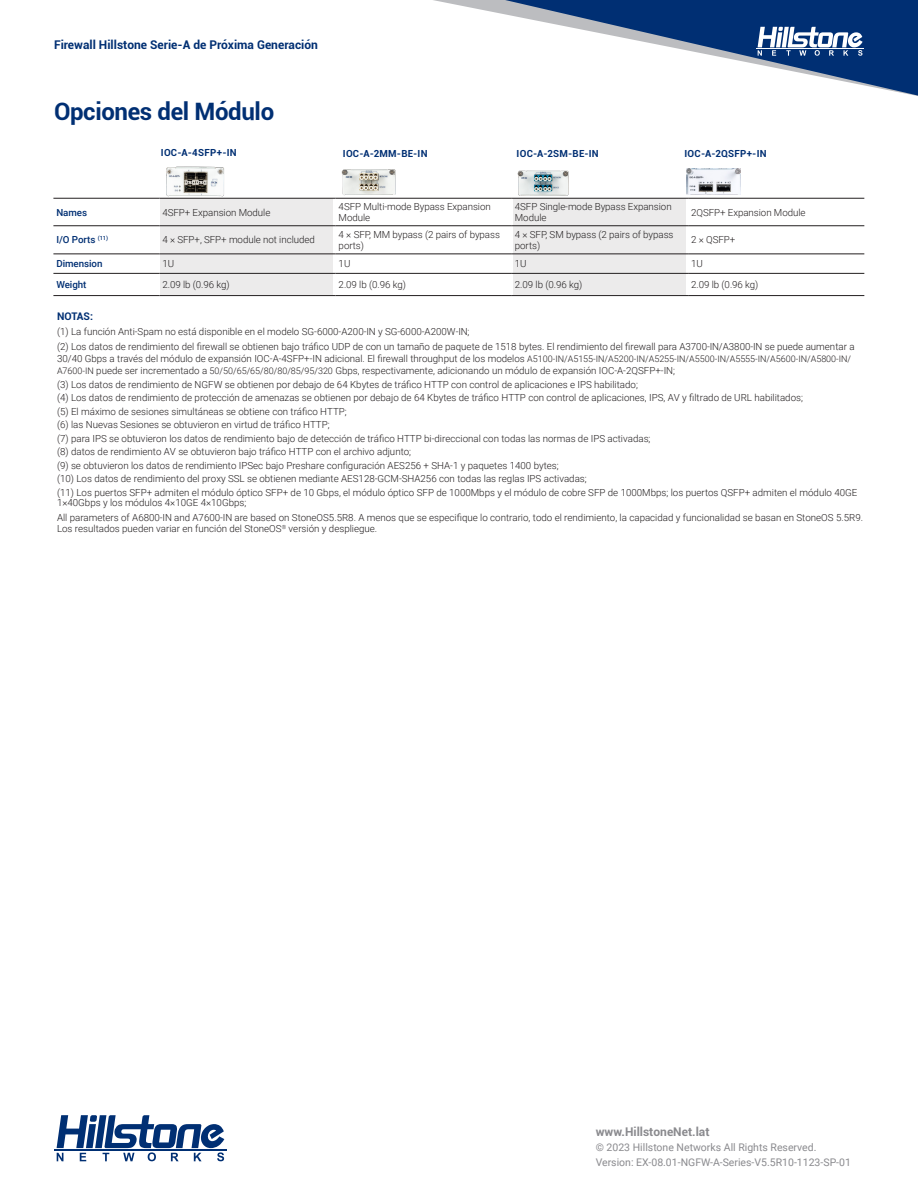
<style>
.page{position:relative;width:918px;height:1188px;background:#fff}
.page>*{position:absolute;margin:0;border:0;box-sizing:border-box;transform-origin:0 0}
.H3__Color_text_head{font:700 24px "Roboto";letter-spacing:-.015em;color:#002f73}
.t1{font:700 12px "Roboto";color:#002f73}
.Signature{font:700 12px "Roboto";color:#8a8a8e}
.Signature-2{font:10.5px "Roboto";color:#8a8a8e}
.Specifications_Note_Head{font:700 10.5px "Roboto";letter-spacing:-.005em;color:#002f73}
.Specification_Notes{font:300 9.75px/12px "Roboto";color:#231f20}
.Back_Page_Column_Heads{font:300 9.75px/10.5px "Roboto";letter-spacing:-.005em;color:#231f20}
.Page_Header{font:700 9.75px "Roboto";letter-spacing:.025em;color:#002f73}
.Back_Page_Column_Heads-2{font:500 9.75px "Roboto";letter-spacing:-.005em;color:#002f73}
.s1{font-size:9px}
</style>
<div class="page">
<svg style="left:57px;top:1115px;width:167px;height:46px"></svg>
<hr style="left:54px;top:1150px;width:172px;height:1px;background:#002f73">
<svg style="left:447px;top:0;width:471px;height:96px"></svg>
<svg style="left:758px;top:27px;width:105px;height:29px"></svg>
<hr style="left:756px;top:49px;width:108px;height:1px;background:#fff">
<hr style="left:53px;top:198px;width:106px;height:1px;background:#231f20">
<hr style="left:159px;top:198px;width:177px;height:1px;background:#231f20">
<hr style="left:336px;top:198px;width:176px;height:1px;background:#231f20">
<hr style="left:512px;top:198px;width:176px;height:1px;background:#231f20">
<hr style="left:688px;top:198px;width:176px;height:1px;background:#231f20">
<hr style="left:53px;top:225px;width:106px;height:1px;background:#231f20">
<hr style="left:159px;top:225px;width:177px;height:1px;background:#231f20">
<hr style="left:336px;top:225px;width:176px;height:1px;background:#231f20">
<hr style="left:512px;top:225px;width:176px;height:1px;background:#231f20">
<hr style="left:688px;top:225px;width:176px;height:1px;background:#231f20">
<hr style="left:53px;top:253px;width:106px;height:1px;background:#231f20">
<hr style="left:159px;top:253px;width:177px;height:1px;background:#231f20">
<hr style="left:336px;top:253px;width:176px;height:1px;background:#231f20">
<hr style="left:512px;top:253px;width:176px;height:1px;background:#231f20">
<hr style="left:688px;top:253px;width:176px;height:1px;background:#231f20">
<hr style="left:53px;top:273px;width:106px;height:1px;background:#231f20">
<hr style="left:159px;top:273px;width:177px;height:1px;background:#231f20">
<hr style="left:336px;top:273px;width:176px;height:1px;background:#231f20">
<hr style="left:512px;top:273px;width:176px;height:1px;background:#231f20">
<hr style="left:688px;top:273px;width:176px;height:1px;background:#231f20">
<hr style="left:53px;top:295px;width:106px;height:1px;background:#231f20">
<hr style="left:159px;top:295px;width:177px;height:1px;background:#231f20">
<hr style="left:336px;top:295px;width:176px;height:1px;background:#231f20">
<hr style="left:512px;top:295px;width:176px;height:1px;background:#231f20">
<hr style="left:688px;top:295px;width:176px;height:1px;background:#231f20">
<svg style="left:160px;top:198px;width:173px;height:96px;fill:#ecebeb"></svg>
<img style="left:337px;top:169px;width:65px;height:30px">
<img style="left:513px;top:170px;width:60px;height:28px">
<svg style="left:513px;top:198px;width:173px;height:96px;fill:#ecebeb"></svg>
<img style="left:159px;top:166px;width:71px;height:39px">
<img style="left:687px;top:168px;width:54px;height:26px">
<p class="t1" style="left:54px;top:36px;width:265px">Firewall Hillstone Serie-A de Próxima Generación</p>
<p class="H3__Color_text_head" style="left:54px;top:95px;width:222px">Opciones del Módulo</p>
<p class="Page_Header" style="left:161px;top:146px;width:77px">IOC-A-4SFP+-IN</p>
<p class="Page_Header" style="left:343px;top:146px;width:86px">IOC-A-2MM-BE-IN</p>
<p class="Page_Header" style="left:517px;top:147px;width:84px">IOC-A-2SM-BE-IN</p>
<p class="Page_Header" style="left:685px;top:147px;width:84px">IOC-A-2QSFP+-IN</p>
<p class="Back_Page_Column_Heads-2" style="left:56px;top:205px;width:32px">Names</p>
<p class="Back_Page_Column_Heads" style="left:162px;top:207px;width:109px">4SFP+ Expansion Module</p>
<p class="Back_Page_Column_Heads" style="left:339px;top:201px;width:154px">4SFP Multi-mode Bypass Expansion<br>Module</p>
<p class="Back_Page_Column_Heads" style="left:515px;top:201px;width:158px">4SFP Single-mode Bypass Expansion<br>Module</p>
<p class="Back_Page_Column_Heads" style="left:691px;top:207px;width:116px">2QSFP+ Expansion Module</p>
<p class="Back_Page_Column_Heads-2" style="left:56px;top:233px;width:53px">I/O Ports <sup>(11)</sup></p>
<p class="Back_Page_Column_Heads" style="left:162px;top:234px;width:154px">4 × SFP+, SFP+ module not included</p>
<p class="Back_Page_Column_Heads" style="left:339px;top:229px;width:163px">4 × SFP, MM bypass (2 pairs of bypass ports)</p>
<p class="Back_Page_Column_Heads" style="left:515px;top:229px;width:160px">4 × SFP, SM bypass (2 pairs of bypass ports)</p>
<p class="Back_Page_Column_Heads" style="left:691px;top:234px;width:46px">2 × QSFP+</p>
<p class="Back_Page_Column_Heads-2" style="left:56px;top:257px;width:48px">Dimension</p>
<p class="Back_Page_Column_Heads" style="left:162px;top:258px;width:13px">1U</p>
<p class="Back_Page_Column_Heads" style="left:339px;top:258px;width:13px">1U</p>
<p class="Back_Page_Column_Heads" style="left:515px;top:258px;width:13px">1U</p>
<p class="Back_Page_Column_Heads" style="left:691px;top:258px;width:13px">1U</p>
<p class="Back_Page_Column_Heads-2" style="left:56px;top:278px;width:32px">Weight</p>
<p class="Back_Page_Column_Heads" style="left:162px;top:279px;width:69px">2.09 lb (0.96 kg)</p>
<p class="Back_Page_Column_Heads" style="left:339px;top:279px;width:69px">2.09 lb (0.96 kg)</p>
<p class="Back_Page_Column_Heads" style="left:515px;top:279px;width:69px">2.09 lb (0.96 kg)</p>
<p class="Back_Page_Column_Heads" style="left:691px;top:279px;width:69px">2.09 lb (0.96 kg)</p>
<p class="Specifications_Note_Head" style="left:57px;top:309px;width:38px">NOTAS:</p>
<p class="Specification_Notes" style="left:57px;top:326px;width:414px">(1) La función Anti-Spam no está disponible en el modelo SG-6000-A200-IN y SG-6000-A200W-IN;</p>
<p class="Specification_Notes" style="left:57px;top:341px;width:799px">(2) Los datos de rendimiento del firewall se obtienen bajo tráfico UDP de con un tamaño de paquete de 1518 bytes. El rendimiento del firewall para A3700-IN/A3800-IN se puede aumentar a<br>30/40 Gbps a través del módulo de expansión IOC-A-4SFP+-IN adicional. El firewall throughput de los modelos <span class="s1">A5100-IN/A5155-IN/A5200-IN/A5255-IN/A5500-IN/A5555-IN/A5600-IN/A5800-IN/<br>A7600-IN</span> puede ser incrementado a <span class="s1">50/50/65/65/80/80/85/95/320</span> Gbps, respectivamente, adicionando un módulo de expansión IOC-A-2QSFP+-IN;</p>
<p class="Specification_Notes" style="left:57px;top:378px;width:582px">(3) Los datos de rendimiento de NGFW se obtienen por debajo de 64 Kbytes de tráfico HTTP con control de aplicaciones e IPS habilitado;</p>
<p class="Specification_Notes" style="left:57px;top:392px;width:748px">(4) Los datos de rendimiento de protección de amenazas se obtienen por debajo de 64 Kbytes de tráfico HTTP con control de aplicaciones, IPS, AV y filtrado de URL habilitados;</p>
<p class="Specification_Notes" style="left:57px;top:405px;width:291px">(5) El máximo de sesiones simultáneas se obtiene con tráfico HTTP;</p>
<p class="Specification_Notes" style="left:57px;top:419px;width:274px">(6) las Nuevas Sesiones se obtuvieron en virtud de tráfico HTTP;</p>
<p class="Specification_Notes" style="left:57px;top:432px;width:595px">(7) para IPS se obtuvieron los datos de rendimiento bajo de detección de tráfico HTTP bi-direccional con todas las normas de IPS activadas;</p>
<p class="Specification_Notes" style="left:57px;top:446px;width:356px">(8) datos de rendimiento AV se obtuvieron bajo tráfico HTTP con el archivo adjunto;</p>
<p class="Specification_Notes" style="left:57px;top:459px;width:503px">(9) se obtuvieron los datos de rendimiento IPSec bajo Preshare configuración AES256 + SHA-1 y paquetes 1400 bytes;</p>
<p class="Specification_Notes" style="left:57px;top:473px;width:531px">(10) Los datos de rendimiento del proxy SSL se obtienen mediante AES128-GCM-SHA256 con todas las reglas IPS activadas;</p>
<p class="Specification_Notes" style="left:57px;top:487px;width:802px;line-height:10.5px">(11) Los puertos SFP+ admiten el módulo óptico SFP+ de 10 Gbps, el módulo óptico SFP de 1000Mbps y el módulo de cobre SFP de 1000Mbps; los puertos QSFP+ admiten el módulo 40GE<br>1×40Gbps y los módulos 4×10GE 4×10Gbps;</p>
<p class="Specification_Notes" style="left:57px;top:512px;width:808px;line-height:10.5px">All parameters of A6800-IN and A7600-IN are based on StoneOS5.5R8. A menos que se especifique lo contrario, todo el rendimiento, la capacidad y funcionalidad se basan en StoneOS 5.5R9.<br>Los resultados pueden variar en función del StoneOS<sup>®</sup> versión y despliegue.</p>
<p class="Signature" style="left:596px;top:1123px;width:115px">www.HillstoneNet.lat</p>
<p class="Signature-2" style="left:596px;top:1140px;width:222px">© 2023 Hillstone Networks All Rights Reserved.</p>
<p class="Signature-2" style="left:596px;top:1155px;width:257px">Version: EX-08.01-NGFW-A-Series-V5.5R10-1123-SP-01</p>
</div>
